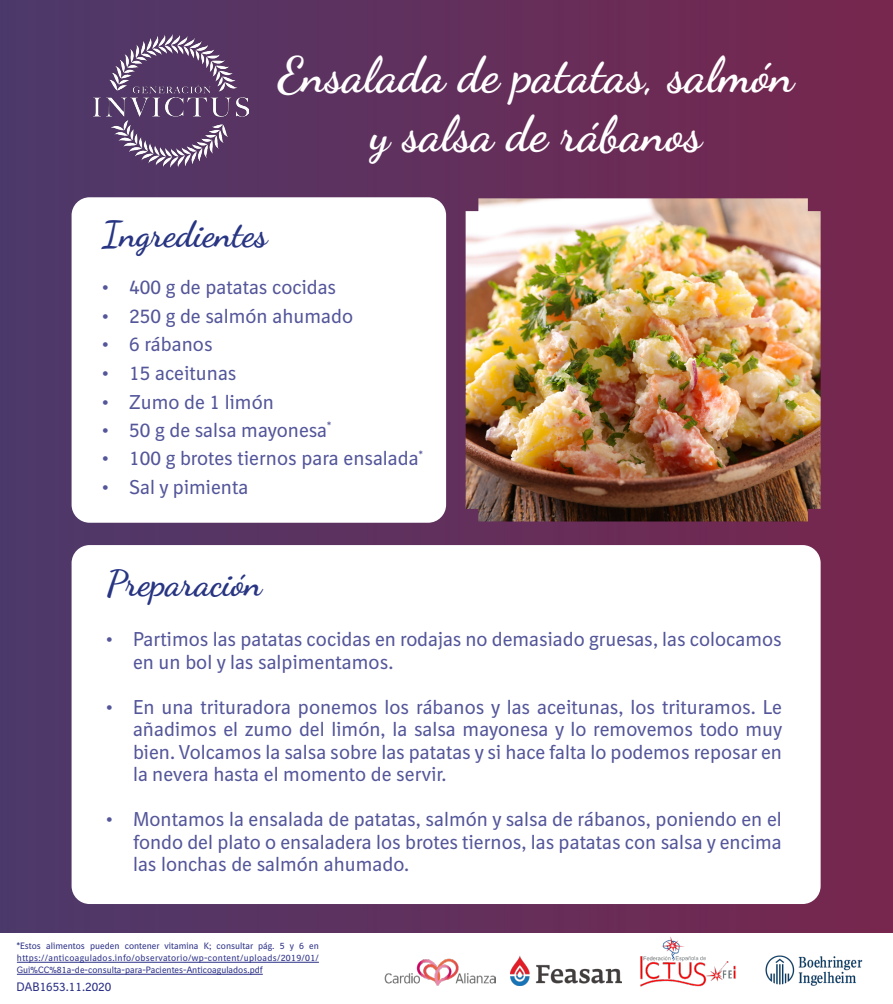
<style>
.page{position:relative;width:893px;height:1004px;background:#fff}
.page>*{position:absolute;margin:0;border:0;box-sizing:border-box;transform-origin:0 0}
.t1{font:49.5px/59.4px "Dancing Script";color:#fff;text-align:center}
.t2{font:36px "Dancing Script";color:#283583}
.t3{font:19.5px/22.5px "BI Sans NEXT";color:#54569a;text-align:justify}
.t4{font:12px "BI Sans NEXT";color:#2b3087}
.t5{font:9px/12px "BI Sans NEXT";color:#2b3087;text-align:justify}
</style>
<div class="page">
<img style="left:0;top:0;width:893px;height:933px">
<div style="left:72px;top:545px;width:749px;height:359px;background:#fff;border-radius:18px"></div>
<div style="left:72px;top:197px;width:374px;height:325px;background:#fff;border-radius:18px"></div>
<img style="left:466px;top:198px;width:355px;height:323px">
<img style="left:91px;top:21px;width:157px;height:162px">
<hr style="left:17px;top:961px;width:302px;height:1px;background:#2b3087">
<hr style="left:17px;top:973px;width:246px;height:1px;background:#2b3087">
<img style="left:765px;top:955px;width:98px;height:31px">
<img style="left:640px;top:936px;width:96px;height:51px">
<img style="left:511px;top:955px;width:110px;height:30px">
<img style="left:385px;top:958px;width:110px;height:27px">
<h1 class="t1" style="left:278px;top:41px;width:518px">Ensalada de patatas, salmón y salsa de rábanos</h1>
<h2 class="t2" style="left:102px;top:207px;width:167px">Ingredientes</h2>
<p class="t3" style="left:102px;top:276px;width:236px">• 400 g de patatas cocidas</p>
<p class="t3" style="left:102px;top:305px;width:252px">• 250 g de salmón ahumado</p>
<p class="t3" style="left:102px;top:333px;width:112px">• 6 rábanos</p>
<p class="t3" style="left:102px;top:362px;width:136px">• 15 aceitunas</p>
<p class="t3" style="left:102px;top:390px;width:173px">• Zumo de 1 limón</p>
<p class="t3" style="left:102px;top:419px;width:231px">• 50 g de salsa mayonesa<sup>*</sup></p>
<p class="t3" style="left:102px;top:447px;width:322px">• 100 g brotes tiernos para ensalada<sup>*</sup></p>
<p class="t3" style="left:102px;top:476px;width:148px">• Sal y pimienta</p>
<h2 class="t2" style="left:106px;top:555px;width:157px">Preparación</h2>
<p class="t3" style="left:133px;top:628px;width:650px;text-indent:-27px">• Partimos las patatas cocidas en rodajas no demasiado gruesas, las colocamos en un bol y las salpimentamos.</p>
<p class="t3" style="left:133px;top:695px;width:651px;text-indent:-27px">• En una trituradora ponemos los rábanos y las aceitunas, los trituramos. Le añadimos el zumo del limón, la salsa mayonesa y lo removemos todo muy bien. Volcamos la salsa sobre las patatas y si hace falta lo podemos reposar en la nevera hasta el momento de servir.</p>
<p class="t3" style="left:133px;top:808px;width:650px;text-indent:-27px">• Montamos la ensalada de patatas, salmón y salsa de rábanos, poniendo en el fondo del plato o ensaladera los brotes tiernos, las patatas con salsa y encima las lonchas de salmón ahumado.</p>
<p class="t5" style="left:17px;top:940px;width:304px">*Estos alimentos pueden contener vitamina K; consultar pág. 5 y 6 en https://anticoagulados.info/observatorio/wp-content/uploads/2019/01/ Gui%CC%81a-de-consulta-para-Pacientes-Anticoagulados.pdf</p>
<p class="t4" style="left:17px;top:980px;width:96px">DAB1653.11.2020</p>
</div>
